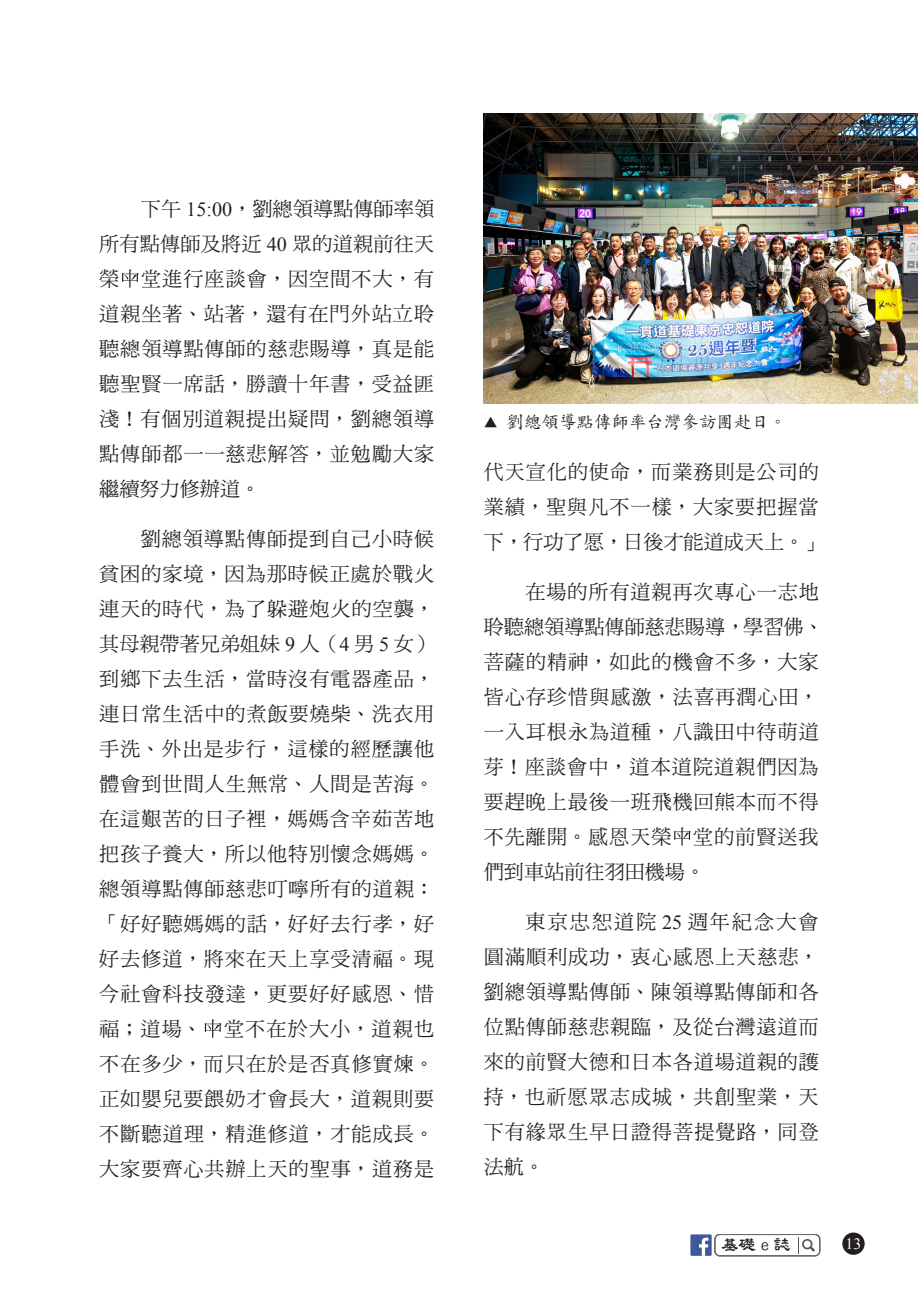
<style>
.page{position:relative;width:918px;height:1290px;background:#fff}
.page>*{position:absolute;margin:0;border:0;box-sizing:border-box;transform-origin:0 0}
._03_內文樣式{font:20.12px/35px "DF Ming Std W5";letter-spacing:.045em;color:#231f20;text-align:justify}
.照片說明{font:17.5px "DF Kai Shu Std W5";color:#231f20}
.t1{font:700 17.5px "AR Li Shu B5";color:#231f20}
.t2{font:15.75px "Times New Roman";color:#fff}
.s1{font-family:"Times New Roman"}
.s2{font-size:14px}
</style>
<div class="page">
<div style="left:842px;top:1232px;width:22px;height:23px;background:#231f20;border-radius:50%"></div>
<svg style="left:798px;top:1237px;width:17px;height:16px"></svg>
<div style="left:690px;top:1234px;width:21px;height:22px;background:#3c5a99"></div>
<svg style="left:699px;top:1237px;width:9px;height:19px"></svg>
<div style="left:715px;top:1234px;width:105px;height:22px;border:1px solid #57585a;border-radius:5px"></div>
<div style="left:715px;top:1234px;width:104px;height:21px;border:1px solid #57585a;border-radius:5px"></div>
<svg style="left:122px;top:269px;width:17px;height:19px"></svg>
<svg style="left:205px;top:1019px;width:16px;height:19px"></svg>
<svg style="left:674px;top:827px;width:17px;height:18px"></svg>
<img style="left:484px;top:114px;width:434px;height:289px">
<p class="_03_內文樣式" style="left:99px;top:191px;width:336px;text-indent:42px">下午 <span class="s1">15:00</span>，劉總領導點傳師率領所有點傳師及將近 <span class="s1">40</span> 眾的道親前往天榮 堂進行座談會，因空間不大，有道親坐著、站著，還有在門外站立聆聽總領導點傳師的慈悲賜導，真是能聽聖賢一席話，勝讀十年書，受益匪淺！有個別道親提出疑問，劉總領導點傳師都一一慈悲解答，並勉勵大家繼續努力修辦道。</p>
<p class="_03_內文樣式" style="left:99px;top:521px;width:336px;text-indent:42px">劉總領導點傳師提到自己小時候貧困的家境，因為那時候正處於戰火連天的時代，為了躲避炮火的空襲，其母親帶著兄弟姐妹 <span class="s1">9</span> 人（<span class="s1">4</span> 男 <span class="s1">5</span> 女）到鄉下去生活，當時沒有電器產品，連日常生活中的煮飯要燒柴、洗衣用手洗、外出是步行，這樣的經歷讓他體會到世間人生無常、人間是苦海。在這艱苦的日子裡，媽媽含辛茹苦地把孩子養大，所以他特別懷念媽媽。總領導點傳師慈悲叮嚀所有的道親：「好好聽媽媽的話，好好去行孝，好好去修道，將來在天上享受清福。現今社會科技發達，更要好好感恩、惜福；道場、 堂不在於大小，道親也不在多少，而只在於是否真修實煉。正如嬰兒要餵奶才會長大，道親則要不斷聽道理，精進修道，才能成長。大家要齊心共辦上天的聖事，道務是</p>
<p class="照片說明" style="left:484px;top:412px;width:304px"><span class="s2">▲</span> 劉總領導點傳師率台灣參訪團赴日。</p>
<p class="_03_內文樣式" style="left:484px;top:454px;width:341px;text-align:left">代天宣化的使命，而業務則是公司的業績，聖與凡不一樣，大家要把握當下，行功了愿，日後才能道成天上。」</p>
<p class="_03_內文樣式" style="left:484px;top:573px;width:341px;text-align:left;text-indent:42px">在場的所有道親再次專心一志地聆聽總領導點傳師慈悲賜導，學習佛、菩薩的精神，如此的機會不多，大家皆心存珍惜與感激，法喜再潤心田，一入耳根永為道種，八識田中待萌道芽！座談會中，道本道院道親們因為要趕晚上最後一班飛機回熊本而不得不先離開。感恩天榮 堂的前賢送我們到車站前往羽田機場。</p>
<p class="_03_內文樣式" style="left:484px;top:903px;width:336px;text-indent:42px">東京忠恕道院 <span class="s1">25</span> 週年紀念大會圓滿順利成功，衷心感恩上天慈悲，劉總領導點傳師、陳領導點傳師和各位點傳師慈悲親臨，及從台灣遠道而來的前賢大德和日本各道場道親的護持，也祈愿眾志成城，共創聖業，天下有緣眾生早日證得菩提覺路，同登法航。</p>
<p class="t1" style="left:721px;top:1236px;width:71px">基礎e誌</p>
<p class="t2" style="left:845px;top:1232px;width:17px">13</p>
</div>
